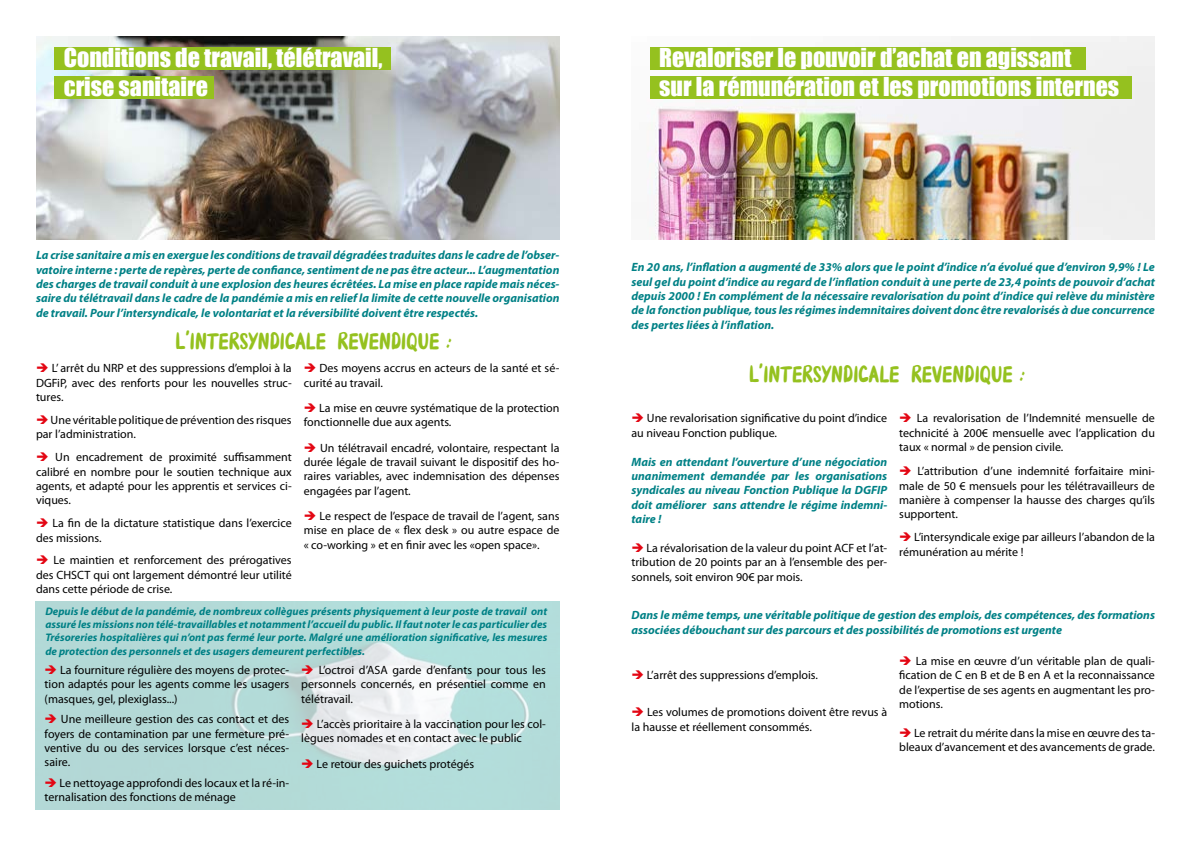
<style>
.page{position:relative;width:1191px;height:842px;background:#fff}
.page>*{position:absolute;margin:0;border:0;box-sizing:border-box;transform-origin:0 0}
.t1{font:24px/28.8px "Impact";color:#fff}
.t2{font:23px "Brokenbrush";color:#95c11f}
.t3{font:12px/14.4px "Myriad Pro";color:#000;text-align:justify}
.t4{font:italic 700 12px/14.4px "Myriad Pro";color:#008186;text-align:justify}
.t5{font:italic 700 11px/13.2px "Myriad Pro";color:#008186;text-align:justify}
.s1{font-family:"Mark My Words"}
.s2{color:#e30613}
</style>
<div class="page">
<img style="left:36px;top:36px;width:523px;height:203px">
<div style="left:55px;top:47px;width:335px;height:22px;background:#95c11f"></div>
<div style="left:55px;top:77px;width:159px;height:22px;background:#95c11f"></div>
<img style="left:647px;top:36px;width:508px;height:203px">
<div style="left:650px;top:47px;width:435px;height:22px;background:#95c11f"></div>
<div style="left:650px;top:77px;width:481px;height:22px;background:#95c11f"></div>
<img style="left:36px;top:601px;width:523px;height:208px">
<h1 class="t1" style="left:64px;top:43px;width:320px">Conditions de travail, télétravail, crise sanitaire</h1>
<p class="t4" style="left:36px;top:248px;width:525px">La crise sanitaire a mis en exergue les conditions de travail dégradées traduites dans le cadre de l’obser&shy;vatoire interne : perte de repères, perte de confiance, sentiment de ne pas être acteur... L’augmentation des charges de travail conduit à une explosion des heures écrêtées. La mise en place rapide mais néces&shy;saire du télétravail dans le cadre de la pandémie a mis en relief la limite de cette nouvelle organisation de travail. Pour l’intersyndicale, le volontariat et la réversibilité doivent être respectés.</p>
<h2 class="t2" style="left:176px;top:325px;width:278px">L’INTERSYNDICALE REVENDIQUE <span class="s1">:</span></h2>
<p class="t3" style="left:36px;top:361px;width:257px"><span class="s2">➔</span> L’ arrêt du NRP et des suppressions d’emploi à la DGFiP, avec des renforts pour les nouvelles struc&shy;tures.</p>
<p class="t3" style="left:36px;top:413px;width:257px"><span class="s2">➔</span> Une véritable politique de prévention des risques par l’administration.</p>
<p class="t3" style="left:36px;top:450px;width:257px"><span class="s2">➔</span> Un encadrement de proximité suffisamment calibré en nombre pour le soutien technique aux agents, et adapté pour les apprentis et services ci&shy;viques.</p>
<p class="t3" style="left:36px;top:516px;width:257px"><span class="s2">➔</span> La fin de la dictature statistique dans l’exercice des missions.</p>
<p class="t3" style="left:36px;top:553px;width:257px"><span class="s2">➔</span> Le maintien et renforcement des prérogatives des CHSCT qui ont largement démontré leur utilité dans cette période de crise.</p>
<p class="t3" style="left:304px;top:361px;width:257px"><span class="s2">➔</span> Des moyens accrus en acteurs de la santé et sé&shy;curité au travail.</p>
<p class="t3" style="left:304px;top:401px;width:257px"><span class="s2">➔</span> La mise en œuvre systématique de la protection fonctionnelle due aux agents.</p>
<p class="t3" style="left:304px;top:440px;width:257px"><span class="s2">➔</span> Un télétravail encadré, volontaire, respectant la durée légale de travail suivant le dispositif des ho&shy;raires variables, avec indemnisation des dépenses engagées par l’agent.</p>
<p class="t3" style="left:304px;top:509px;width:257px"><span class="s2">➔</span> Le respect de l’espace de travail de l’agent, sans mise en place de « flex desk » ou autre espace de « co-working » et en finir avec les «open space».</p>
<p class="t5" style="left:45px;top:604px;width:503px">Depuis le début de la pandémie, de nombreux collègues présents physiquement à leur poste de travail ont assuré les missions non télé-travaillables et notamment l’accueil du public. Il faut noter le cas particulier des Trésoreries hospitalières qui n’ont pas fermé leur porte. Malgré une amélioration significative, les mesures de protection des personnels et des usagers demeurent perfectibles.</p>
<p class="t3" style="left:45px;top:663px;width:246px"><span class="s2">➔</span> La fourniture régulière des moyens de protec&shy;tion adaptés pour les agents comme les usagers (masques, gel, plexiglass...)</p>
<p class="t3" style="left:45px;top:712px;width:246px"><span class="s2">➔</span> Une meilleure gestion des cas contact et des foyers de contamination par une fermeture pré&shy;ventive du ou des services lorsque c’est néces&shy;saire.</p>
<p class="t3" style="left:45px;top:775px;width:246px"><span class="s2">➔</span> Le nettoyage approfondi des locaux et la ré-in&shy;ternalisation des fonctions de ménage</p>
<p class="t3" style="left:301px;top:663px;width:246px"><span class="s2">➔</span> L’octroi d’ASA garde d’enfants pour tous les personnels concernés, en présentiel comme en télétravail.</p>
<p class="t3" style="left:301px;top:717px;width:246px"><span class="s2">➔</span> L’accès prioritaire à la vaccination pour les col&shy;lègues nomades et en contact avec le public</p>
<p class="t3" style="left:301px;top:756px;width:174px"><span class="s2">➔</span> Le retour des guichets protégés</p>
<h1 class="t1" style="left:659px;top:43px;width:461px">Revaloriser le pouvoir d’achat en agissant<br>sur la rémunération et les promotions internes</h1>
<p class="t4" style="left:631px;top:260px;width:525px">En 20 ans, l’inflation a augmenté de 33% alors que le point d’indice n’a évolué que d’environ 9,9% ! Le seul gel du point d’indice au regard de l’inflation conduit à une perte de 23,4 points de pouvoir d’achat depuis 2000 ! En complément de la nécessaire revalorisation du point d’indice qui relève du ministère de la fonction publique, tous les régimes indemnitaires doivent donc être revalorisés à due concurrence des pertes liées à l’inflation.</p>
<h2 class="t2" style="left:749px;top:358px;width:278px">L’INTERSYNDICALE REVENDIQUE <span class="s1">:</span></h2>
<p class="t3" style="left:631px;top:411px;width:257px"><span class="s2">➔</span> Une revalorisation significative du point d’indice au niveau Fonction publique.</p>
<p class="t4" style="left:631px;top:454px;width:257px">Mais en attendant l’ouverture d’une négociation unanimement demandée par les organisations syndicales au niveau Fonction Publique la DGFIP doit améliorer sans attendre le régime indemni&shy;taire !</p>
<p class="t3" style="left:631px;top:541px;width:257px"><span class="s2">➔</span> La révalorisation de la valeur du point ACF et l’at&shy;tribution de 20 points par an à l’ensemble des per&shy;sonnels, soit environ 90€ par mois.</p>
<p class="t3" style="left:899px;top:411px;width:257px"><span class="s2">➔</span> La revalorisation de l’Indemnité mensuelle de technicité à 200€ mensuelle avec l’application du taux « normal » de pension civile.</p>
<p class="t3" style="left:899px;top:464px;width:257px"><span class="s2">➔</span> L’attribution d’une indemnité forfaitaire mini&shy;male de 50 € mensuels pour les télétravailleurs de manière à compenser la hausse des charges qu’ils supportent.</p>
<p class="t3" style="left:899px;top:530px;width:257px"><span class="s2">➔</span> L’intersyndicale exige par ailleurs l’abandon de la rémunération au mérite !</p>
<p class="t4" style="left:631px;top:608px;width:525px">Dans le même temps, une véritable politique de gestion des emplois, des compétences, des formations associées débouchant sur des parcours et des possibilités de promotions est urgente</p>
<p class="t3" style="left:631px;top:668px;width:188px"><span class="s2">➔</span> L’arrêt des suppressions d’emplois.</p>
<p class="t3" style="left:631px;top:705px;width:257px"><span class="s2">➔</span> Les volumes de promotions doivent être revus à la hausse et réellement consommés.</p>
<p class="t3" style="left:899px;top:653px;width:257px"><span class="s2">➔</span> La mise en œuvre d’un véritable plan de quali&shy;fication de C en B et de B en A et la reconnaissance de l’expertise de ses agents en augmentant les pro&shy;motions.</p>
<p class="t3" style="left:899px;top:725px;width:257px"><span class="s2">➔</span> Le retrait du mérite dans la mise en œuvre des ta&shy;bleaux d’avancement et des avancements de grade.</p>
</div>
